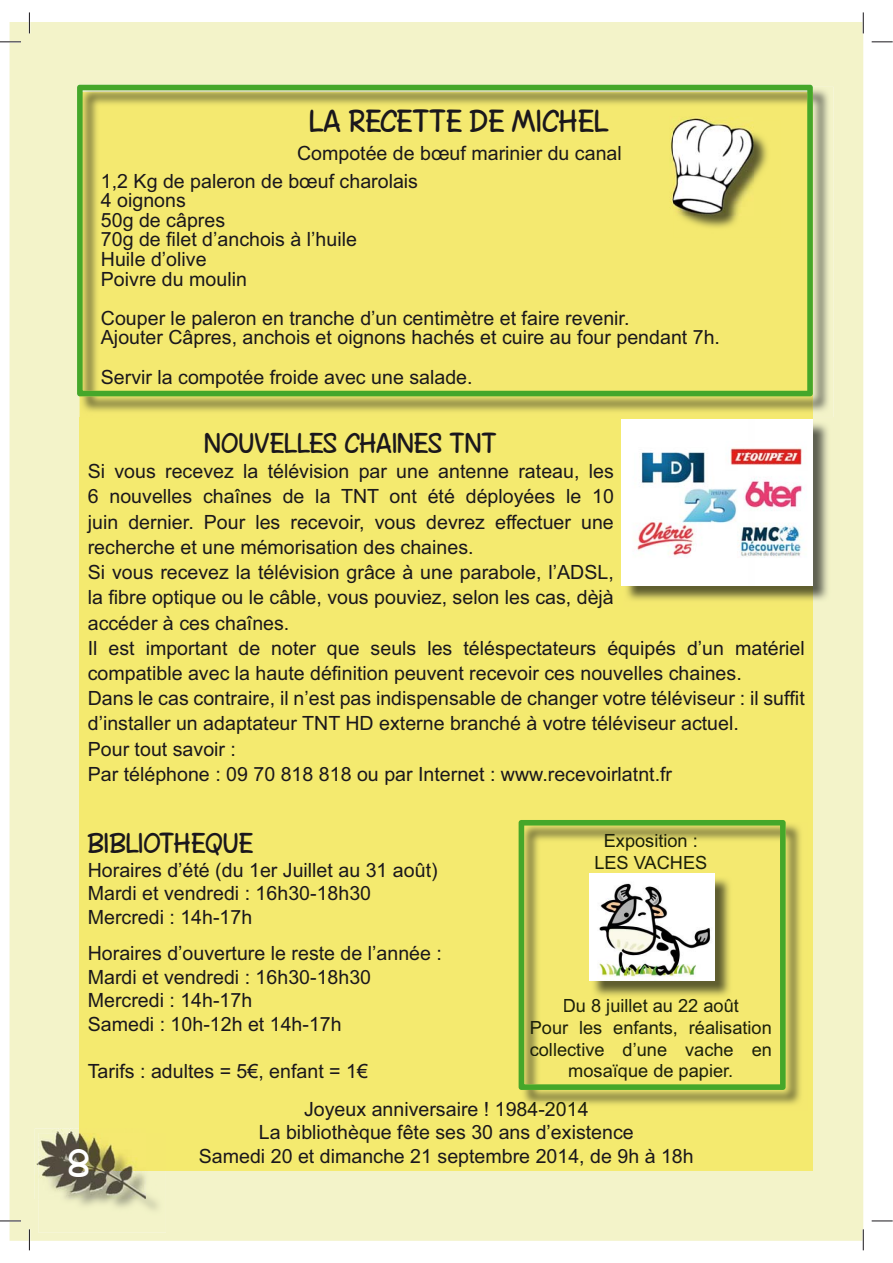
<style>
.page{position:relative;width:893px;height:1263px;background:#fff}
.page>*{position:absolute;margin:0;border:0;box-sizing:border-box;transform-origin:0 0}
.t1{font:34.95px "Chinacat";color:#fff}
.t2{font:28.05px "Chinacat";color:#1a171c}
.t3{font:25.2px "Chinacat";color:#1a171c}
.t4{font:19.65px/25.2px "Arial";color:#1a171c}
.t5{font:18.15px/21.9px "Arial";color:#1b1f0a;text-align:center}
.s1{color:#1b1f0a}
</style>
<div class="page">
<div style="left:10px;top:22px;width:853px;height:1219px;background:#f3f3c9"></div>
<div style="left:80px;top:92px;width:733px;height:1079px;background:#f4ea6f"></div>
<img style="left:79px;top:87px;width:754px;height:330px">
<img style="left:80px;top:396px;width:733px;height:21px">
<svg style="left:77px;top:85px;width:736px;height:311px"></svg>
<img style="left:38px;top:1171px;width:128px;height:62px">
<img style="left:35px;top:1129px;width:45px;height:70px">
<img style="left:38px;top:1133px;width:108px;height:66px">
<img style="left:624px;top:421px;width:210px;height:185px">
<img style="left:622px;top:419px;width:191px;height:166px">
<img style="left:673px;top:121px;width:107px;height:116px">
<img style="left:669px;top:116px;width:85px;height:100px">
<img style="left:673px;top:121px;width:81px;height:95px">
<img style="left:523px;top:824px;width:278px;height:281px">
<img style="left:523px;top:1102px;width:65px;height:3px">
<svg style="left:519px;top:820px;width:267px;height:270px"></svg>
<img style="left:591px;top:876px;width:145px;height:125px">
<img style="left:589px;top:874px;width:126px;height:107px">
<hr style="left:0;top:41px;width:21px;height:2px;background:#fff">
<hr style="left:0;top:1220px;width:21px;height:2px;background:#fff">
<hr style="left:862px;top:12px;width:2px;height:21px;background:#fff">
<hr style="left:862px;top:1229px;width:2px;height:21px;background:#fff">
<svg style="left:0;top:42px;width:21px;height:1px"></svg>
<svg style="left:872px;top:42px;width:21px;height:1px"></svg>
<svg style="left:0;top:1221px;width:21px;height:1px"></svg>
<svg style="left:872px;top:1221px;width:21px;height:1px"></svg>
<svg style="left:29px;top:12px;width:1px;height:21px"></svg>
<svg style="left:29px;top:1229px;width:1px;height:21px"></svg>
<svg style="left:863px;top:12px;width:1px;height:21px"></svg>
<svg style="left:863px;top:1229px;width:1px;height:21px"></svg>
<h2 class="t2" style="left:310px;top:109px;width:300px">LA RECETTE DE MICHEL</h2>
<p class="t4" style="left:101px;top:141px;width:522px;line-height:28px;text-indent:196px">Compotée de bœuf marinier du canal<br>1,2 Kg de paleron de bœuf charolais</p>
<p class="t4" style="left:101px;top:192px;width:258px;line-height:19.6px">4 oignons<br>50g de câpres<br>70g de filet d’anchois à l’huile<br>Huile d’olive<br>Poivre du moulin</p>
<p class="t4" style="left:101px;top:310px;width:621px;line-height:19.6px">Couper le paleron en tranche d’un centimètre et faire revenir.<br>Ajouter Câpres, anchois et oignons hachés et cuire au four pendant 7h.</p>
<p class="t4" style="left:101px;top:366px;width:373px">Servir la compotée froide avec une salade.</p>
<p class="t3" style="left:205px;top:433px;width:293px">NOUVELLES CHAINES TNT</p>
<p class="t4" style="left:88px;top:461px;width:718px">Si vous recevez la télévision par une antenne rateau, les<br>6 nouvelles chaînes de la TNT ont été déployées le 10<br>juin dernier. Pour les recevoir, vous devrez effectuer une<br>recherche et une mémorisation des chaines.<br>Si vous recevez la télévision grâce à une parabole, l’ADSL,<br>la fibre optique ou le câble, vous pouviez, selon les cas, dèjà<br>accéder à ces chaînes.<br>Il est important de noter que seuls les téléspectateurs équipés d’un matériel compatible avec la haute définition peuvent recevoir ces nouvelles chaines.<br>Dans le cas contraire, il n’est pas indispensable de changer votre téléviseur : il suffit d’installer un adaptateur TNT HD externe branché à votre téléviseur actuel.<br>Pour tout savoir :<br>Par téléphone : 09 70 818 818 ou par Internet : www.recevoirlatnt.fr</p>
<p class="t3" style="left:88px;top:833px;width:167px">BIBLIOTHEQUE</p>
<p class="t4" style="left:88px;top:860px;width:351px;line-height:23.5px">Horaires d’été (du 1er Juillet au 31 août)<br>Mardi et vendredi : 16h30-18h30<br>Mercredi : 14h-17h</p>
<p class="t4" style="left:88px;top:944px;width:356px;line-height:23.5px">Horaires d’ouverture le reste de l’année :<br>Mardi et vendredi : 16h30-18h30<br>Mercredi : 14h-17h<br>Samedi : 10h-12h et 14h-17h</p>
<p class="t4" style="left:304px;top:1054px;width:286px;line-height:37.8px;text-indent:-216px">Tarifs : adultes = 5€, enfant = 1€<br>Joyeux anniversaire ! 19<span class="s1">84-2014</span></p>
<p class="t4" style="left:199px;top:1122px;width:496px;line-height:23.5px;text-align:center">La bibliothèque fête ses 30 ans d’existence<br>Samedi 20 et dimanche 21 septembre 2014, de 9h à 18h</p>
<p class="t5" style="left:594px;top:832px;width:114px">Exposition :<br>LES VACHES</p>
<p class="t5" style="left:610px;top:996px;width:130px">u e au 22 août</p>
<p class="t5" style="left:530px;top:1018px;width:244px">Pour les enfants, réalisation</p>
<p class="t5" style="left:530px;top:1040px;width:244px">collective d’une vache en</p>
<p class="t5" style="left:568px;top:1062px;width:166px">mosaïque de papier.</p>
<p class="t5" style="left:563px;top:996px;width:86px">Du 8 j ill t</p>
<h1 class="t1" style="left:69px;top:1149px;width:24px">8</h1>
</div>
